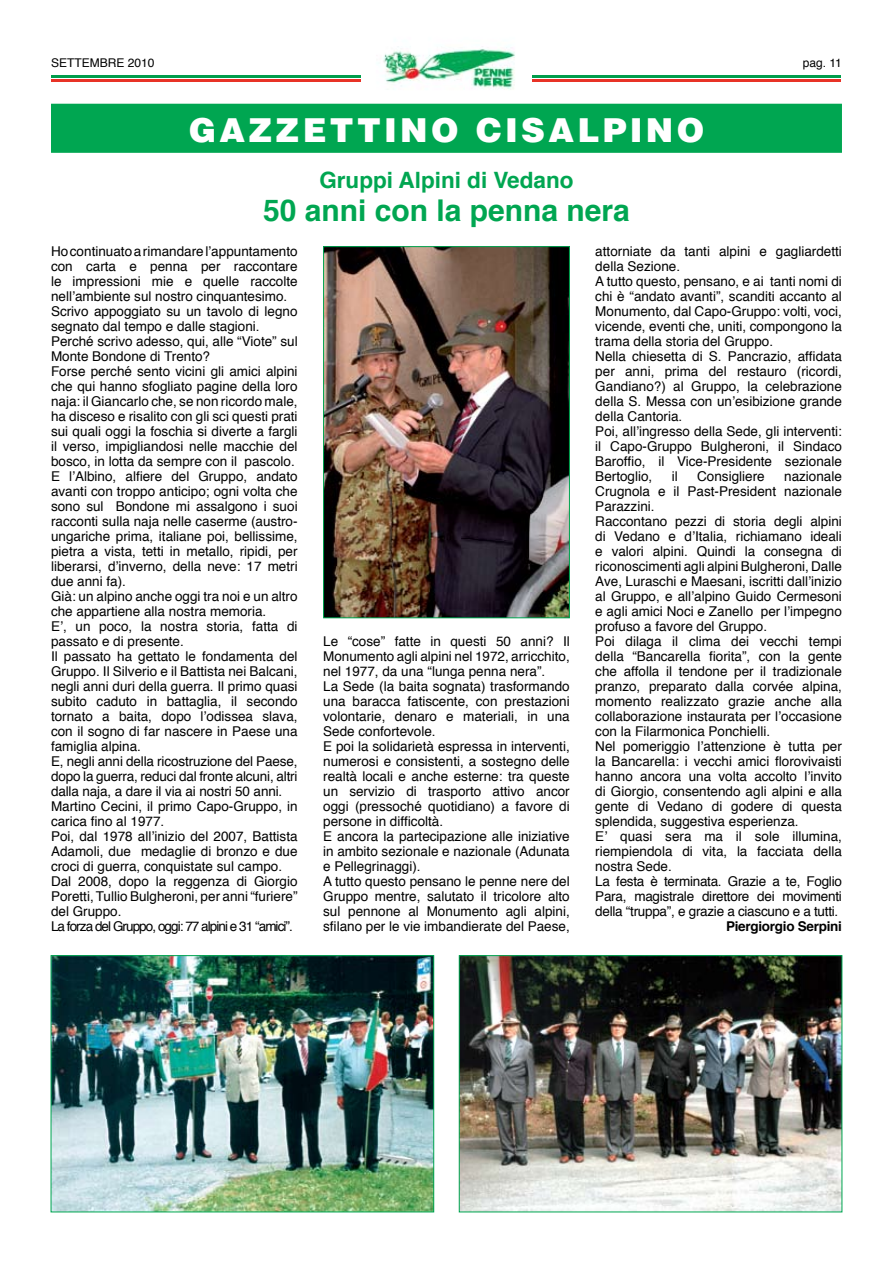
<style>
.page{position:relative;width:893px;height:1263px;background:#fff}
.page>*{position:absolute;margin:0;border:0;box-sizing:border-box;transform-origin:0 0}
.t1{font:900 33px "Helvetica";letter-spacing:.1em;color:#fff}
.t2{font:700 30px "Helvetica";color:#00a651}
.t3{font:700 22.5px "Helvetica";color:#00a651}
.t4{font:13.5px/15px "Helvetica";color:#000}
.t5{font:700 13.5px "Helvetica";letter-spacing:-.02em;color:#000}
.t6{font:12px "Helvetica";color:#000}
</style>
<div class="page">
<hr style="left:531px;top:80px;width:310px;height:2px;background:#e83226">
<hr style="left:531px;top:75px;width:310px;height:3px;background:#009d4c">
<hr style="left:51px;top:80px;width:310px;height:2px;background:#e83226">
<hr style="left:51px;top:75px;width:310px;height:3px;background:#009d4c">
<img style="left:361px;top:46px;width:170px;height:58px">
<img style="left:325px;top:248px;width:243px;height:368px">
<div style="left:323px;top:246px;width:247px;height:372px;border:1px solid #00a651"></div>
<div style="left:52px;top:104px;width:789px;height:48px;background:#00a651"></div>
<div style="left:51px;top:104px;width:791px;height:49px;border:2px solid #00a651"></div>
<img style="left:53px;top:957px;width:379px;height:253px">
<div style="left:51px;top:955px;width:383px;height:257px;border:1px solid #00a651"></div>
<img style="left:461px;top:957px;width:379px;height:253px">
<div style="left:459px;top:955px;width:383px;height:257px;border:1px solid #00a651"></div>
<p class="t6" style="left:51px;top:53px;width:105px">SETTEMBRE 2010</p>
<p class="t6" style="left:803px;top:53px;width:41px">pag. 11</p>
<h1 class="t1" style="left:189px;top:108px;width:517px">GAZZETTINO CISALPINO</h1>
<h3 class="t3" style="left:319px;top:161px;width:256px">Gruppi Alpini di Vedano</h3>
<h2 class="t2" style="left:263px;top:186px;width:368px">50 anni con la penna nera</h2>
<p class="t4" style="left:51px;top:244px;width:248px">Ho continuato a rimandare l’appuntamento con carta e penna per raccontare le impressioni mie e quelle raccolte nell’ambiente sul nostro cinquantesimo.<br>Scrivo appoggiato su un tavolo di legno segnato dal tempo e dalle stagioni.<br>Perché scrivo adesso, qui, alle “Viote” sul Monte Bondone di Trento?<br>Forse perché sento vicini gli amici alpini che qui hanno sfogliato pagine della loro naja: il Giancarlo che, se non ricordo male, ha disceso e risalito con gli sci questi prati sui quali oggi la foschia si diverte a fargli il verso, impigliandosi nelle macchie del bosco, in lotta da sempre con il pascolo.<br>E l’Albino, alfiere del Gruppo, andato avanti con troppo anticipo; ogni volta che sono sul Bondone mi assalgono i suoi racconti sulla naja nelle caserme (austro&shy;ungariche prima, italiane poi, bellissime, pietra a vista, tetti in metallo, ripidi, per liberarsi, d’inverno, della neve: 17 metri due anni fa).<br>Già: un alpino anche oggi tra noi e un altro che appartiene alla nostra memoria.<br>E’, un poco, la nostra storia, fatta di passato e di presente.<br>Il passato ha gettato le fondamenta del Gruppo. Il Silverio e il Battista nei Balcani, negli anni duri della guerra. Il primo quasi subito caduto in battaglia, il secondo tornato a baita, dopo l’odissea slava, con il sogno di far nascere in Paese una famiglia alpina.<br>E, negli anni della ricostruzione del Paese, dopo la guerra, reduci dal fronte alcuni, altri dalla naja, a dare il via ai nostri 50 anni.<br>Martino Cecini, il primo Capo-Gruppo, in carica fino al 1977.<br>Poi, dal 1978 all’inizio del 2007, Battista Adamoli, due medaglie di bronzo e due croci di guerra, conquistate sul campo.<br>Dal 2008, dopo la reggenza di Giorgio Poretti, Tullio Bulgheroni, per anni “furiere” del Gruppo.<br>La forza del Gruppo, oggi: 77 alpini e 31 “amici”.</p>
<p class="t4" style="left:323px;top:635px;width:248px">Le “cose” fatte in questi 50 anni? Il Monumento agli alpini nel 1972, arricchito, nel 1977, da una “lunga penna nera”.<br>La Sede (la baita sognata) trasformando una baracca fatiscente, con prestazioni volontarie, denaro e materiali, in una Sede confortevole.<br>E poi la solidarietà espressa in interventi, numerosi e consistenti, a sostegno delle realtà locali e anche esterne: tra queste un servizio di trasporto attivo ancor oggi (pressoché quotidiano) a favore di persone in difficoltà.<br>E ancora la partecipazione alle iniziative in ambito sezionale e nazionale (Adunata e Pellegrinaggi).<br>A tutto questo pensano le penne nere del Gruppo mentre, salutato il tricolore alto sul pennone al Monumento agli alpini, sfilano per le vie imbandierate del Paese,</p>
<p class="t4" style="left:595px;top:245px;width:248px">attorniate da tanti alpini e gagliardetti della Sezione.<br>A tutto questo, pensano, e ai tanti nomi di chi è “andato avanti”, scanditi accanto al Monumento, dal Capo-Gruppo: volti, voci, vicende, eventi che, uniti, compongono la trama della storia del Gruppo.<br>Nella chiesetta di S. Pancrazio, affidata per anni, prima del restauro (ricordi, Gandiano?) al Gruppo, la celebrazione della S. Messa con un’esibizione grande della Cantoria.<br>Poi, all’ingresso della Sede, gli interventi: il Capo-Gruppo Bulgheroni, il Sindaco Baroffio, il Vice-Presidente sezionale Bertoglio,</p>
<p class="t4" style="left:672px;top:469px;width:7px">il</p>
<p class="t4" style="left:697px;top:469px;width:69px">Consigliere</p>
<p class="t4" style="left:595px;top:469px;width:248px;text-indent:189px">nazionale Crugnola e il Past-President nazionale Parazzini.<br>Raccontano pezzi di storia degli alpini di Vedano e d’Italia, richiamano ideali e valori alpini. Quindi la consegna di riconoscimenti agli alpini Bulgheroni, Dalle Ave, Luraschi e Maesani, iscritti dall’inizio al Gruppo, e all’alpino Guido Cermesoni e agli amici Noci e Zanello per l’impegno profuso a favore del Gruppo.<br>Poi dilaga il clima dei vecchi tempi della “Bancarella fiorita”, con la gente che affolla il tendone per il tradizionale pranzo, preparato dalla corvée alpina, momento realizzato grazie anche alla collaborazione instaurata per l’occasione con la Filarmonica Ponchielli.<br>Nel pomeriggio l’attenzione è tutta per la Bancarella: i vecchi amici florovivaisti hanno ancora una volta accolto l’invito di Giorgio, consentendo agli alpini e alla gente di Vedano di godere di questa splendida, suggestiva esperienza.<br>E’ quasi sera ma il sole illumina, riempiendola di vita, la facciata della nostra Sede.<br>La festa è terminata. Grazie a te, Foglio Para, magistrale direttore dei movimenti della “truppa”, e grazie a ciascuno e a tutti.</p>
<p class="t5" style="left:726px;top:916px;width:117px">Piergiorgio Serpini</p>
</div>
